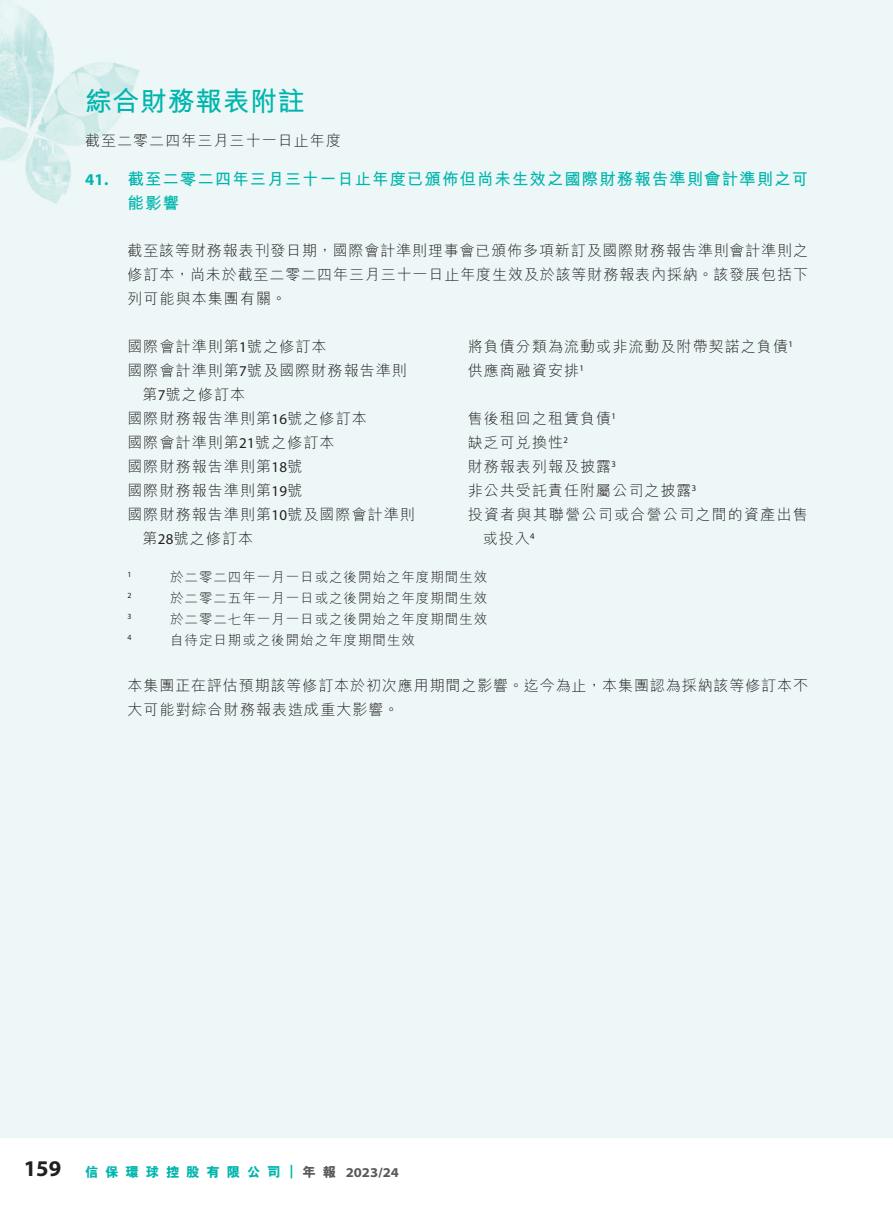
<style>
.page{position:relative;width:893px;height:1212px;background:#fff}
.page>*{position:absolute;margin:0;border:0;box-sizing:border-box;transform-origin:0 0}
.t1{font:700 27px "M Hei HK";letter-spacing:.02em;color:#00b5ad}
.t2{font:700 22.5px "Myriad Pro";color:#231f20}
.t3{font:700 16.5px "M Hei HK";letter-spacing:.06em;color:#00b5ad}
.t4{font:700 16.5px "Myriad Pro";color:#00b5ad}
.t5{font:300 15px/24px "M Hei HK";letter-spacing:.07em;color:#231f20;text-align:justify}
.t6{font:300 13.5px "M Hei HK";letter-spacing:.07em;color:#231f20}
.t7{font:800 13.5px "M Hei HK";letter-spacing:.5em;color:#00b5ad}
.t8{font:700 semi-expanded 13.5px "Myriad Pro";color:#57585a}
.t9{font:800 13.5px "M Hei HK";color:#57585a}
.t10{font:700 semi-expanded 13.5px "Myriad Pro";color:#00b5ad}
.t11{font:8.7px "Myriad Pro";color:#231f20}
.t12{font:7.8px "Myriad Pro";color:#231f20}
.s1{font-family:"Myriad Pro";font-weight:400}
</style>
<div class="page">
<div style="left:0;top:0;width:893px;height:1137px;background:#edf7f7"></div>
<img style="left:0;top:0;width:140px;height:204px">
<h1 class="t1" style="left:85px;top:82px;width:221px">綜合財務報表附註</h1>
<p class="t5" style="left:85px;top:128px;width:257px">截至二零二四年三月三十一日止年度</p>
<p class="t4" style="left:85px;top:168px;width:25px">41.</p>
<p class="t3" style="left:128px;top:167px;width:682px">截至二零二四年三月三十一日止年度已頒佈但尚未生效之國際財務報告準則會計準則之可</p>
<p class="t3" style="left:128px;top:191px;width:53px">能影響</p>
<p class="t5" style="left:128px;top:237px;width:682px">截至該等財務報表刊發日期，國際會計準則理事會已頒佈多項新訂及國際財務報告準則會計準則之修訂本，尚未於截至二零二四年三月三十一日止年度生效及於該等財務報表內採納。該發展包括下列可能與本集團有關。</p>
<p class="t11" style="left:788px;top:338px;width:6px">1</p>
<p class="t5" style="left:468px;top:333px;width:322px">將負債分類為流動或非流動及附帶契諾之負債</p>
<p class="t5" style="left:128px;top:333px;width:200px">國際會計準則第<span class="s1">1</span>號之修訂本</p>
<p class="t5" style="left:128px;top:357px;width:281px">國際會計準則第<span class="s1">7</span>號及國際財務報告準則</p>
<p class="t5" style="left:143px;top:381px;width:104px">第<span class="s1">7</span>號之修訂本</p>
<p class="t5" style="left:468px;top:357px;width:113px">供應商融資安排</p>
<p class="t11" style="left:579px;top:362px;width:6px">1</p>
<p class="t5" style="left:128px;top:405px;width:241px">國際財務報告準則第<span class="s1">16</span>號之修訂本</p>
<p class="t5" style="left:468px;top:405px;width:145px">售後租回之租賃負債</p>
<p class="t11" style="left:612px;top:410px;width:6px">1</p>
<p class="t5" style="left:128px;top:429px;width:209px">國際會計準則第<span class="s1">21</span>號之修訂本</p>
<p class="t5" style="left:468px;top:429px;width:97px">缺乏可兌換性</p>
<p class="t11" style="left:563px;top:434px;width:6px">2</p>
<p class="t5" style="left:128px;top:453px;width:176px">國際財務報告準則第<span class="s1">18</span>號</p>
<p class="t5" style="left:468px;top:453px;width:145px">財務報表列報及披露</p>
<p class="t11" style="left:612px;top:458px;width:6px">3</p>
<p class="t5" style="left:468px;top:477px;width:225px">非公共受託責任附屬公司之披露</p>
<p class="t5" style="left:128px;top:477px;width:176px">國際財務報告準則第<span class="s1">19</span>號</p>
<p class="t5" style="left:128px;top:501px;width:289px">國際財務報告準則第<span class="s1">10</span>號及國際會計準則</p>
<p class="t5" style="left:143px;top:525px;width:112px">第<span class="s1">28</span>號之修訂本</p>
<p class="t11" style="left:692px;top:482px;width:6px">3</p>
<p class="t5" style="left:468px;top:501px;width:342px">投資者與其聯營公司或合營公司之間的資產出售</p>
<p class="t11" style="left:530px;top:530px;width:6px">4</p>
<p class="t5" style="left:483px;top:525px;width:49px">或投入</p>
<p class="t6" style="left:170px;top:567px;width:319px">於二零二四年一月一日或之後開始之年度期間生效</p>
<p class="t12" style="left:128px;top:570px;width:6px">1</p>
<p class="t12" style="left:128px;top:591px;width:6px">2</p>
<p class="t12" style="left:128px;top:612px;width:6px">3</p>
<p class="t6" style="left:170px;top:588px;width:319px">於二零二五年一月一日或之後開始之年度期間生效</p>
<p class="t6" style="left:170px;top:609px;width:319px">於二零二七年一月一日或之後開始之年度期間生效</p>
<p class="t6" style="left:170px;top:630px;width:246px">自待定日期或之後開始之年度期間生效</p>
<p class="t12" style="left:128px;top:633px;width:6px">4</p>
<p class="t5" style="left:128px;top:673px;width:682px">本集團正在評估預期該等修訂本於初次應用期間之影響。迄今為止，本集團認為採納該等修訂本不大可能對綜合財務報表造成重大影響。</p>
<h2 class="t2" style="left:24px;top:1154px;width:39px">159</h2>
<p class="t7" style="left:85px;top:1163px;width:197px">信保環球控股有限公司</p>
<p class="t10" style="left:290px;top:1162px;width:6px">|</p>
<p class="t9" style="left:302px;top:1163px;width:35px">年報</p>
<p class="t8" style="left:346px;top:1163px;width:55px">2023/24</p>
</div>
